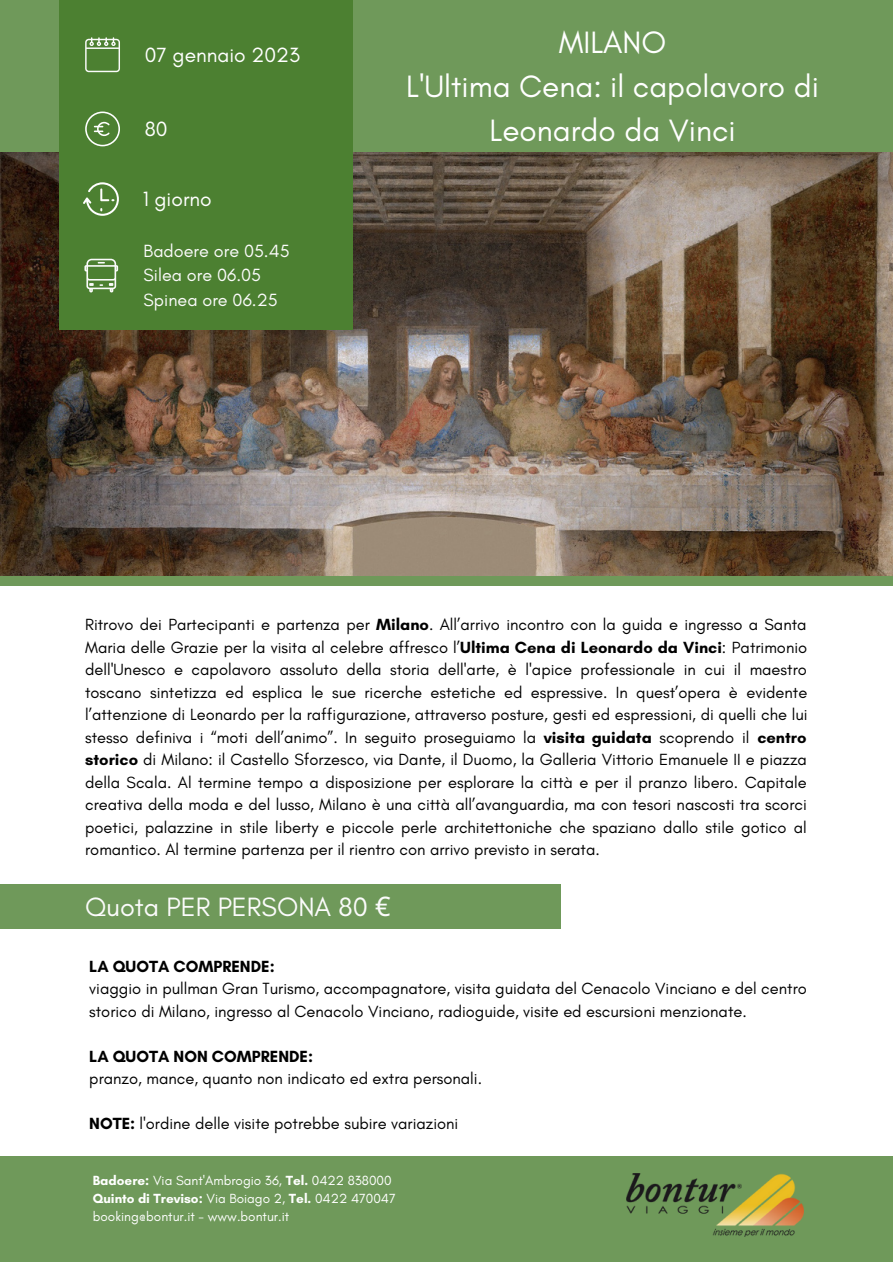
<style>
.page{position:relative;width:893px;height:1264px;background:#fff}
.page>*{position:absolute;margin:0;border:0;box-sizing:border-box;transform-origin:0 0}
.t1{font:31.5px/43.8px "Glacial Indifference";color:#fff;text-align:center}
.t2{font:27px "Glacial Indifference";color:#fbfbfb}
.t3{font:21px "Glacial Indifference";color:#fff}
.t4{font:18px/24.8px "Glacial Indifference";color:#fbfbfb}
.t5{font:16.5px/22.5px "Glacial Indifference";color:#000;text-align:justify}
.t6{font:700 16.5px "Glacial Indifference";color:#000}
.t7{font:13.5px/18px "Glacial Indifference";color:#fff}
.s1{font-weight:700}
.s2{font-family:"Noto Sans"}
</style>
<div class="page">
<div style="left:0;top:0;width:892px;height:586px;background:#6f995a"></div>
<img style="left:0;top:153px;width:892px;height:422px">
<div style="left:59px;top:0;width:293px;height:329px;background:#4c8031"></div>
<div style="left:0;top:884px;width:560px;height:45px;background:#6f995a"></div>
<svg style="left:84px;top:259px;width:34px;height:33px"></svg>
<svg style="left:83px;top:182px;width:36px;height:34px"></svg>
<svg style="left:85px;top:111px;width:35px;height:35px"></svg>
<svg style="left:85px;top:37px;width:35px;height:35px"></svg>
<div style="left:0;top:1156px;width:892px;height:105px;background:#6f995a"></div>
<img style="left:626px;top:1173px;width:177px;height:63px">
<p class="t3" style="left:145px;top:42px;width:156px">07 gennaio 2023</p>
<p class="t3" style="left:145px;top:115px;width:24px">80</p>
<p class="t3" style="left:143px;top:186px;width:70px">1 giorno</p>
<p class="t4" style="left:144px;top:238px;width:147px">Badoere ore 05.45<br>Silea ore 06.05<br>Spinea ore 06.25</p>
<h1 class="t1" style="left:406px;top:20px;width:414px">MILANO<br>L'Ultima Cena: il capolavoro di<br>Leonardo da Vinci</h1>
<p class="t5" style="left:85px;top:613px;width:723px">Ritrovo dei Partecipanti e partenza per <span class="s1">Milano</span>. All’arrivo incontro con la guida e ingresso a Santa Maria delle Grazie per la visita al celebre affresco l’<span class="s1">Ultima Cena di Leonardo da Vinci</span>: Patrimonio dell'Unesco e capolavoro assoluto della storia dell'arte, è l'apice professionale in cui il maestro toscano sintetizza ed esplica le sue ricerche estetiche ed espressive. In quest’opera è evidente l’attenzione di Leonardo per la raffigurazione, attraverso posture, gesti ed espressioni, di quelli che lui stesso definiva i “moti dell’animo”. In seguito proseguiamo la <span class="s1">visita guidata</span> scoprendo il <span class="s1">centro storico</span> di Milano: il Castello Sforzesco, via Dante, il Duomo, la Galleria Vittorio Emanuele II e piazza della Scala. Al termine tempo a disposizione per esplorare la città e per il pranzo libero. Capitale creativa della moda e del lusso, Milano è una città all’avanguardia, ma con tesori nascosti tra scorci poetici, palazzine in stile liberty e piccole perle architettoniche che spaziano dallo stile gotico al romantico. Al termine partenza per il rientro con arrivo previsto in serata.</p>
<h2 class="t2" style="left:85px;top:890px;width:307px">Quota PER PERSONA 80 <span class="s2">€</span></h2>
<p class="t6" style="left:89px;top:956px;width:187px">LA QUOTA COMPRENDE:</p>
<p class="t5" style="left:89px;top:977px;width:719px">viaggio in pullman Gran Turismo, accompagnatore, visita guidata del Cenacolo Vinciano e del centro storico di Milano, ingresso al Cenacolo Vinciano, radioguide, visite ed escursioni menzionate.</p>
<p class="t6" style="left:89px;top:1046px;width:225px">LA QUOTA NON COMPRENDE:</p>
<p class="t5" style="left:89px;top:1067px;width:394px">pranzo, mance, quanto non indicato ed extra personali.</p>
<p class="t5" style="left:89px;top:1112px;width:370px"><span class="s1">NOTE:</span> l'ordine delle visite potrebbe subire variazioni</p>
<p class="t7" style="left:93px;top:1171px;width:304px"><span class="s1">Badoere:</span> Via Sant'Ambrogio 36, <span class="s1">Tel.</span> 0422 838000<br><span class="s1">Quinto di Treviso:</span> Via Boiago 2, <span class="s1">Tel.</span> 0422 470047 booking@bontur.it - www.bontur.it</p>
</div>
